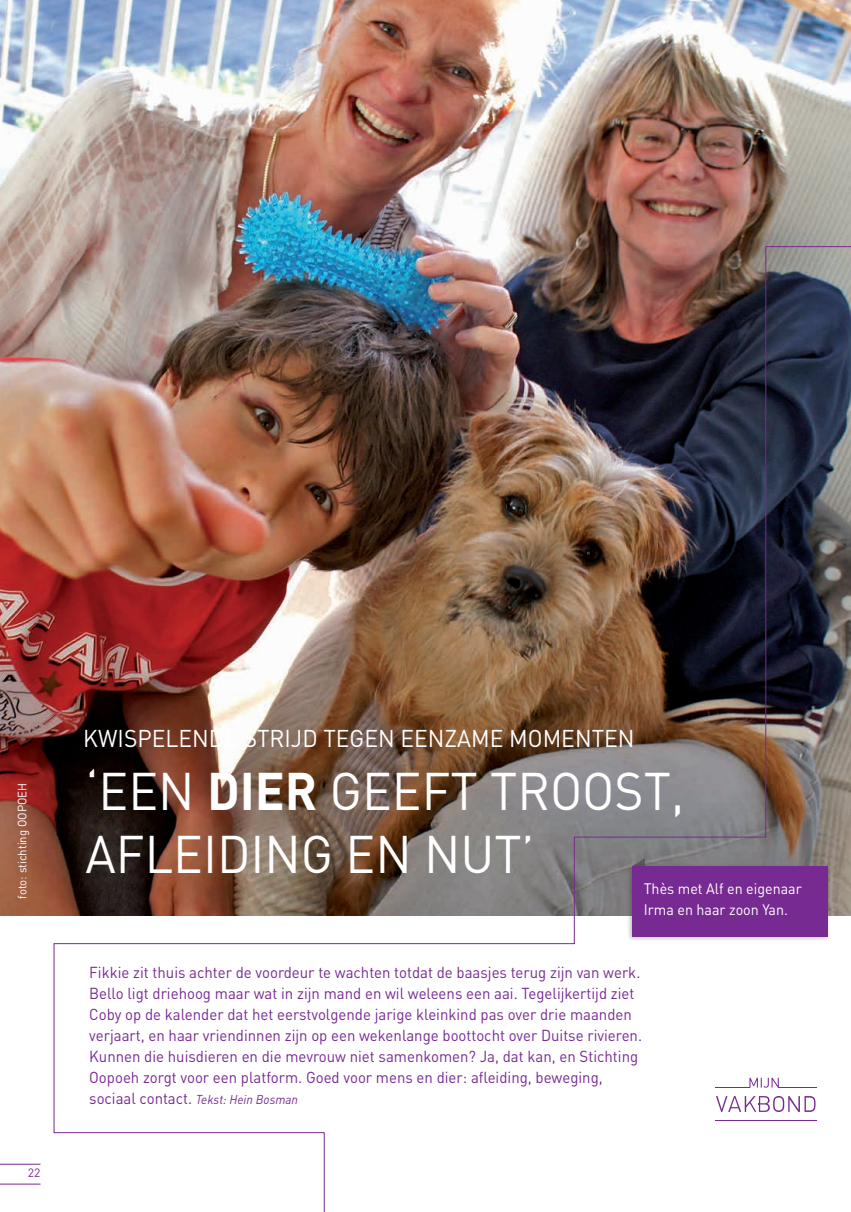
<style>
.page{position:relative;width:851px;height:1212px;background:#fff}
.page>*{position:absolute;margin:0;border:0;box-sizing:border-box;transform-origin:0 0}
.t1{font:52.2px/63px "DIN";color:#fff;scale:.95 1}
.t2{font:24px "DIN";color:#fff;scale:.95 1}
.t3{font:15.75px/21px "DIN";color:#772a91;scale:.95 1}
.t4{font:15px/21px "DIN";color:#fff;scale:.95 1}
.t5{font:italic 12.75px "DIN";color:#772a91;scale:.95 1}
.t6{font:12px "DIN";color:#fff;scale:.95 1}
.t7{font:12px "DIN";color:#772a91}
.s1{font-weight:700}
.s2{font-style:normal;font-size:15.75px}
</style>
<div class="page">
<img style="left:0;top:0;width:53px;height:915px">
<img style="left:53px;top:0;width:797px;height:1212px">
<hr style="left:0;top:1164px;width:40px;height:1px;background:#772a91">
<hr style="left:0;top:1184px;width:40px;height:1px;background:#772a91">
<p class="t6" style="left:15px;top:899px;width:123px;rotate:-90deg">foto: stichting OOPOEH</p>
<p class="t7" style="left:28px;top:1165px;width:14px">22</p>
<h2 class="t2" style="left:83px;top:723px;width:581px">KWISPELENDE STRIJD TEGEN EENZAME MOMENTEN</h2>
<h1 class="t1" style="left:85px;top:759px;width:631px">‘EEN <span class="s1">DIER</span> GEEFT TROOST,<br>AFLEIDING EN NUT’</h1>
<p class="t4" style="left:643px;top:878px;width:168px">Thès met Alf en eigenaar<br>Irma en haar zoon Yan.</p>
<p class="t3" style="left:89px;top:962px;width:583px">Fikkie zit thuis achter de voordeur te wachten totdat de baasjes terug zijn van werk.<br>Bello ligt driehoog maar wat in zijn mand en wil weleens een aai. Tegelijkertijd ziet Coby op de kalender dat het eerstvolgende jarige kleinkind pas over drie maanden verjaart, en haar vriendinnen zijn op een wekenlange boottocht over Duitse rivieren.<br>Kunnen die huisdieren en die mevrouw niet samenkomen? Ja, dat kan, en Stichting Oopoeh zorgt voor een platform. Goed voor mens en dier: afleiding, beweging,</p>
<p class="t5" style="left:89px;top:1091px;width:221px"><span class="s2">sociaal contact.</span> Tekst: Hein Bosman</p>
</div>
